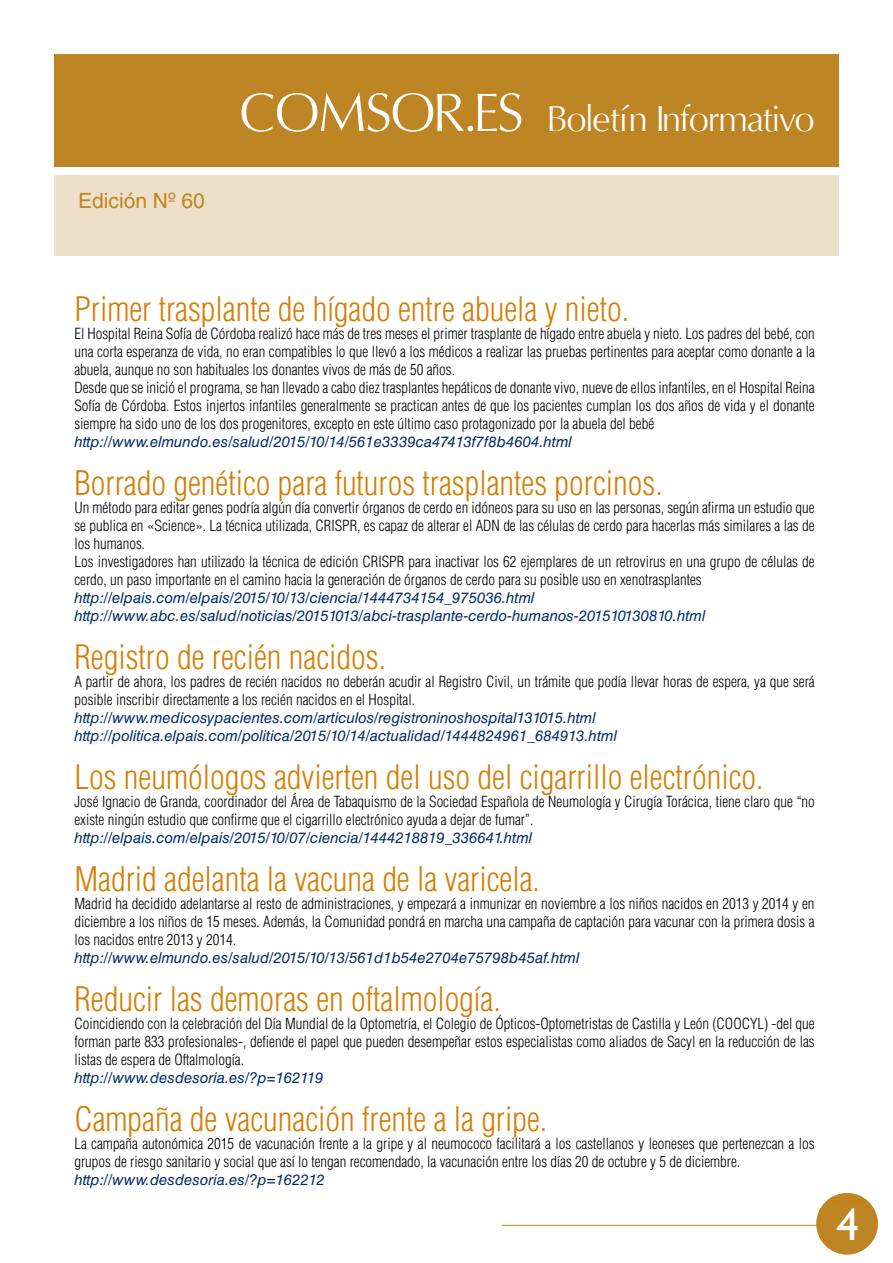
<style>
.page{position:relative;width:893px;height:1263px;background:#fff}
.page>*{position:absolute;margin:0;border:0;box-sizing:border-box;transform-origin:0 0}
.t1{font:45px "Gill Sans";color:#fff}
.t2{font:36px "Oregon LDO Book";color:#fff}
.t3{font:300 condensed 33px "Helvetica LT Std";color:#d47e05}
.t4{font:21px "Helvetica LT Std";color:#bd8524}
.t5{font:300 condensed 15px/18px "Helvetica LT Std";color:#000}
.t6{font:italic 15px/18px "Helvetica LT Std";color:#002c69}
.t7{font:10.5px "Gill Sans";color:#d47e05}
.s1{font-size:54px}
</style>
<div class="page">
<div style="left:818px;top:1194px;width:58px;height:59px;background:#bd8524;border-radius:50%"></div>
<div style="left:816px;top:1193px;width:62px;height:61px;border:3px solid #bd8524;border-radius:50%"></div>
<hr style="left:502px;top:1225px;width:316px;height:1px;background:#bd8524">
<div style="left:54px;top:54px;width:785px;height:113px;background:#bd8524"></div>
<div style="left:54px;top:175px;width:785px;height:81px;background:#eee0c8"></div>
<h3 class="t4" style="left:78px;top:189px;width:128px">Edición Nº 60</h3>
<h2 class="t2" style="left:240px;top:98px;width:576px"><span class="s1">COMSOR.ES</span> Boletín Informativo</h2>
<h3 class="t3" style="left:74px;top:288px;width:556px">Primer trasplante de hígado entre abuela y nieto.</h3>
<p class="t5" style="left:74px;top:324px;width:742px">El Hospital Reina Sofía de Córdoba realizó hace más de tres meses el primer trasplante de hígado entre abuela y nieto. Los padres del bebé, con una corta esperanza de vida, no eran compatibles lo que llevó a los médicos a realizar las pruebas pertinentes para aceptar como donante a la abuela, aunque no son habituales los donantes vivos de más de 50 años.<br>Desde que se inició el programa, se han llevado a cabo diez trasplantes hepáticos de donante vivo, nueve de ellos infantiles, en el Hospital Reina Sofía de Córdoba. Estos injertos infantiles generalmente se practican antes de que los pacientes cumplan los dos años de vida y el donante siempre ha sido uno de los dos progenitores, excepto en este último caso protagonizado por la abuela del bebé</p>
<p class="t6" style="left:74px;top:432px;width:499px">http://www.elmundo.es/salud/2015/10/14/561e3339ca47413f7f8b4604.html</p>
<h3 class="t3" style="left:74px;top:462px;width:590px">Borrado genético para futuros trasplantes porcinos.</h3>
<p class="t5" style="left:74px;top:498px;width:742px">Un método para editar genes podría algún día convertir órganos de cerdo en idóneos para su uso en las personas, según afirma un estudio que se publica en «Science». La técnica utilizada, CRISPR, es capaz de alterar el ADN de las células de cerdo para hacerlas más similares a las de los humanos.<br>Los investigadores han utilizado la técnica de edición CRISPR para inactivar los 62 ejemplares de un retrovirus en una grupo de células de cerdo, un paso importante en el camino hacia la generación de órganos de cerdo para su posible uso en xenotrasplantes</p>
<p class="t6" style="left:74px;top:588px;width:632px">http://elpais.com/elpais/2015/10/13/ciencia/1444734154_975036.html http://www.abc.es/salud/noticias/20151013/abci-trasplante-cerdo-humanos-201510130810.html</p>
<h3 class="t3" style="left:74px;top:636px;width:313px">Registro de recién nacidos.</h3>
<p class="t5" style="left:74px;top:672px;width:742px">A partir de ahora, los padres de recién nacidos no deberán acudir al Registro Civil, un trámite que podía llevar horas de espera, ya que será posible inscribir directamente a los recién nacidos en el Hospital.</p>
<p class="t6" style="left:74px;top:708px;width:544px">http://www.medicosypacientes.com/articulos/registroninoshospital131015.html http://politica.elpais.com/politica/2015/10/14/actualidad/1444824961_684913.html</p>
<h3 class="t3" style="left:74px;top:756px;width:691px">Los neumólogos advierten del uso del cigarrillo electrónico.</h3>
<p class="t5" style="left:74px;top:792px;width:742px">José Ignacio de Granda, coordinador del Área de Tabaquismo de la Sociedad Española de Neumología y Cirugía Torácica, tiene claro que “no existe ningún estudio que confirme que el cigarrillo electrónico ayuda a dejar de fumar”.</p>
<p class="t6" style="left:74px;top:828px;width:459px">http://elpais.com/elpais/2015/10/07/ciencia/1444218819_336641.html</p>
<h3 class="t3" style="left:74px;top:858px;width:467px">Madrid adelanta la vacuna de la varicela.</h3>
<p class="t5" style="left:74px;top:894px;width:742px;text-align:justify">Madrid ha decidido adelantarse al resto de administraciones, y empezará a inmunizar en noviembre a los niños nacidos en 2013 y 2014 y en diciembre a los niños de 15 meses. Además, la Comunidad pondrá en marcha una campaña de captación para vacunar con la primera dosis a los nacidos entre 2013 y 2014.</p>
<p class="t6" style="left:74px;top:948px;width:506px">http://www.elmundo.es/salud/2015/10/13/561d1b54e2704e75798b45af.html</p>
<h3 class="t3" style="left:74px;top:978px;width:428px">Reducir las demoras en oftalmología.</h3>
<p class="t5" style="left:74px;top:1014px;width:742px;text-align:justify">Coincidiendo con la celebración del Día Mundial de la Optometría, el Colegio de Ópticos-Optometristas de Castilla y León (COOCYL) -del que forman parte 833 profesionales-, defiende el papel que pueden desempeñar estos especialistas como aliados de Sacyl en la reducción de las listas de espera de Oftalmología.</p>
<p class="t6" style="left:74px;top:1068px;width:251px">http://www.desdesoria.es/?p=162119</p>
<h3 class="t3" style="left:74px;top:1098px;width:474px">Campaña de vacunación frente a la gripe.</h3>
<p class="t5" style="left:74px;top:1134px;width:742px">La campaña autonómica 2015 de vacunación frente a la gripe y al neumococo facilitará a los castellanos y leoneses que pertenezcan a los grupos de riesgo sanitario y social que así lo tengan recomendado, la vacunación entre los días 20 de octubre y 5 de diciembre.</p>
<p class="t6" style="left:74px;top:1170px;width:252px">http://www.desdesoria.es/?p=162212</p>
<p class="t7" style="left:829px;top:1195px;width:38px">PAGINA</p>
<h1 class="t1" style="left:836px;top:1198px;width:24px">4</h1>
</div>
